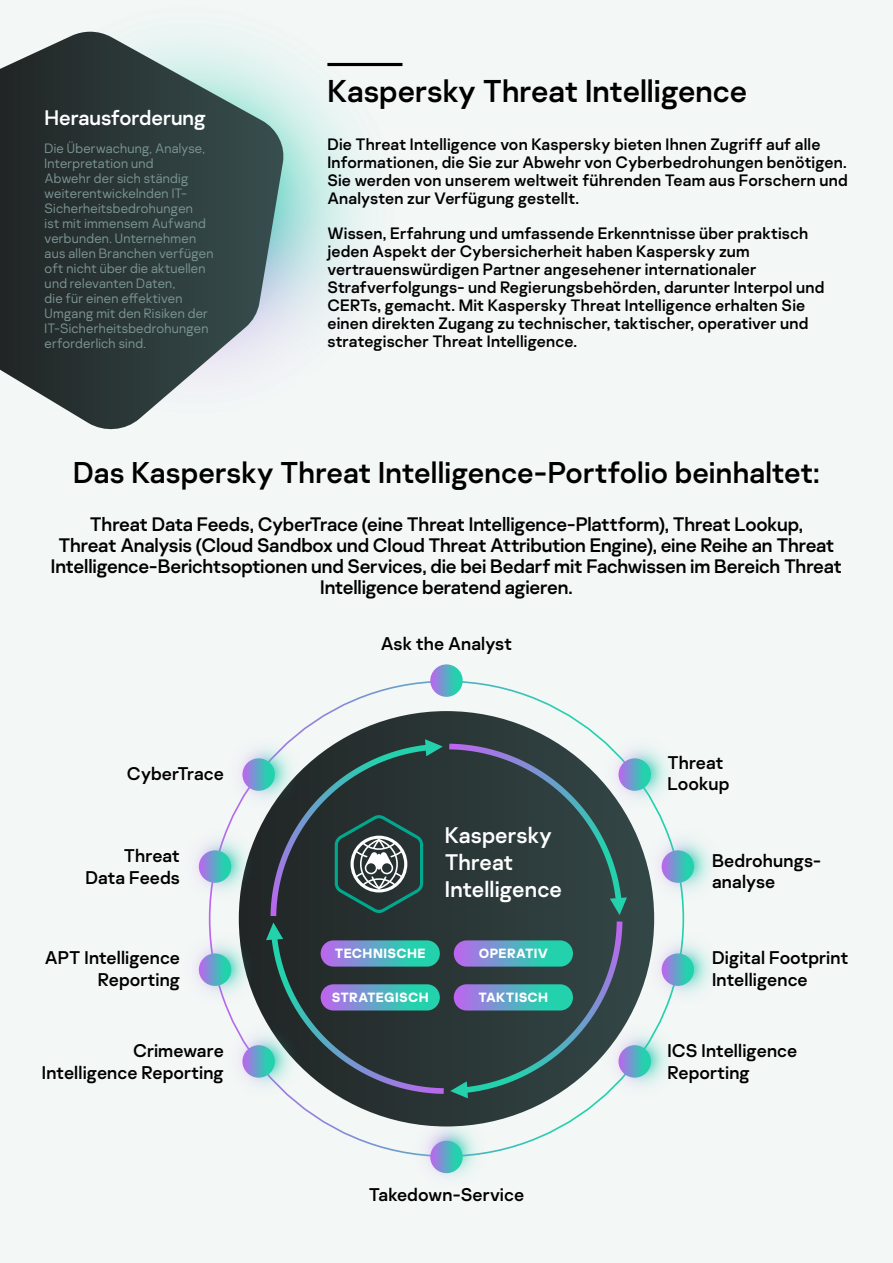
<style>
.page{position:relative;width:893px;height:1263px;background:#f3f7f6}
.page>*{position:absolute;margin:0;border:0;box-sizing:border-box;transform-origin:0 0}
.t1{font:31.5px "Kaspersky Sans";color:#000}
.t2{font:30px "Kaspersky Sans";letter-spacing:.005em;color:#000}
.t3{font:22.5px/27px "Kaspersky Sans";letter-spacing:.005em;color:#fff}
.t4{font:21px "Kaspersky Sans";color:#fff}
.t5{font:19.5px/21px "Kaspersky Sans";letter-spacing:-.01em;color:#000;text-align:center}
.t6{font:18.3px/21.8px "Kaspersky Sans";letter-spacing:.005em;color:#000}
.t7{font:16.5px/18px "Kaspersky Sans";letter-spacing:.01em;color:#000}
.t8{font:300 13.5px/15px "Kaspersky Sans";letter-spacing:.02em;color:#7d9696}
.t9{font:700 13.35px "Kaspersky Sans";letter-spacing:.02em;color:#fff}
</style>
<div class="page">
<img style="left:413px;top:1122px;width:75px;height:55px">
<svg style="left:0;top:32px;width:286px;height:398px"></svg>
<hr style="left:327px;top:63px;width:75px;height:3px;background:#000">
<div style="left:239px;top:711px;width:415px;height:415px;background:linear-gradient(to right,#212525,#344747);border-radius:208px"></div>
<svg style="left:449px;top:744px;width:178px;height:171px;background:#354648"></svg>
<svg style="left:270px;top:739px;width:173px;height:177px;background:#364647"></svg>
<svg style="left:450px;top:921px;width:172px;height:177px;background:#3e575c"></svg>
<svg style="left:266px;top:922px;width:178px;height:172px;background:#33484d"></svg>
<svg style="left:454px;top:984px;width:119px;height:26px;background:#5da6c4"></svg>
<svg style="left:321px;top:984px;width:119px;height:26px;background:#5da5c4"></svg>
<img style="left:235px;top:737px;width:67px;height:72px">
<svg style="left:242px;top:758px;width:33px;height:33px"></svg>
<img style="left:603px;top:739px;width:65px;height:70px">
<svg style="left:618px;top:758px;width:33px;height:33px"></svg>
<svg style="left:430px;top:664px;width:33px;height:33px"></svg>
<svg style="left:430px;top:1141px;width:33px;height:32px"></svg>
<img style="left:196px;top:829px;width:63px;height:72px">
<svg style="left:199px;top:850px;width:32px;height:33px"></svg>
<img style="left:647px;top:829px;width:64px;height:72px">
<svg style="left:662px;top:850px;width:32px;height:33px"></svg>
<img style="left:196px;top:932px;width:63px;height:72px">
<svg style="left:199px;top:953px;width:32px;height:33px"></svg>
<img style="left:647px;top:932px;width:64px;height:72px">
<svg style="left:662px;top:953px;width:32px;height:33px"></svg>
<img style="left:233px;top:1024px;width:69px;height:71px">
<svg style="left:242px;top:1045px;width:33px;height:33px"></svg>
<img style="left:603px;top:1024px;width:65px;height:71px">
<svg style="left:618px;top:1045px;width:33px;height:33px"></svg>
<p class="t4" style="left:45px;top:105px;width:163px">Herausforderung</p>
<p class="t8" style="left:45px;top:140px;width:170px">Die Überwachung, Analyse,<br>Interpretation und<br>Abwehr der sich ständig weiterentwickelnden IT-<br>Sicherheitsbedrohungen<br>ist mit immensem Aufwand verbunden. Unternehmen aus allen Branchen verfügen oft nicht über die aktuellen und relevanten Daten,<br>die für einen effektiven<br>Umgang mit den Risiken der<br>IT-Sicherheitsbedrohungen erforderlich sind.</p>
<h1 class="t1" style="left:327px;top:72px;width:421px">Kaspersky Threat Intelligence</h1>
<p class="t7" style="left:327px;top:135px;width:522px">Die Threat Intelligence von Kaspersky bieten Ihnen Zugriff auf alle Informationen, die Sie zur Abwehr von Cyberbedrohungen benötigen.<br>Sie werden von unserem weltweit führenden Team aus Forschern und Analysten zur Verfügung gestellt.</p>
<p class="t7" style="left:327px;top:224px;width:498px">Wissen, Erfahrung und umfassende Erkenntnisse über praktisch jeden Aspekt der Cybersicherheit haben Kaspersky zum vertrauenswürdigen Partner angesehener internationaler Strafverfolgungs- und Regierungsbehörden, darunter Interpol und CERTs, gemacht. Mit Kaspersky Threat Intelligence erhalten Sie einen direkten Zugang zu technischer, taktischer, operativer und strategischer Threat Intelligence.</p>
<h2 class="t2" style="left:73px;top:455px;width:748px">Das Kaspersky Threat Intelligence-Portfolio beinhaltet:</h2>
<p class="t5" style="left:51px;top:514px;width:793px">Threat Data Feeds, CyberTrace (eine Threat Intelligence-Plattform), Threat Lookup,<br>Threat Analysis (Cloud Sandbox und Cloud Threat Attribution Engine), eine Reihe an Threat Intelligence-Berichtsoptionen und Services, die bei Bedarf mit Fachwissen im Bereich Threat Intelligence beratend agieren.</p>
<p class="t6" style="left:381px;top:633px;width:133px">Ask the Analyst</p>
<p class="t6" style="left:127px;top:762px;width:98px">CyberTrace</p>
<p class="t6" style="left:667px;top:751px;width:64px">Threat<br>Lookup</p>
<h3 class="t3" style="left:445px;top:822px;width:119px">Kaspersky<br>Threat<br>Intelligence</h3>
<p class="t6" style="left:85px;top:845px;width:96px;text-align:right">Threat<br>Data Feeds</p>
<p class="t6" style="left:712px;top:849px;width:110px">Bedrohungs&shy;analyse</p>
<p class="t9" style="left:335px;top:945px;width:92px">TECHNISCHE</p>
<p class="t9" style="left:479px;top:945px;width:71px">OPERATIV</p>
<p class="t9" style="left:332px;top:989px;width:98px">STRATEGISCH</p>
<p class="t9" style="left:479px;top:989px;width:71px">TAKTISCH</p>
<p class="t6" style="left:45px;top:947px;width:137px;text-align:right">APT Intelligence<br>Reporting</p>
<p class="t6" style="left:712px;top:947px;width:138px">Digital Footprint<br>Intelligence</p>
<p class="t6" style="left:42px;top:1040px;width:183px;text-align:right">Crimeware<br>Intelligence Reporting</p>
<p class="t6" style="left:667px;top:1040px;width:131px">ICS Intelligence<br>Reporting</p>
<p class="t6" style="left:369px;top:1184px;width:157px">Takedown-Service</p>
</div>
